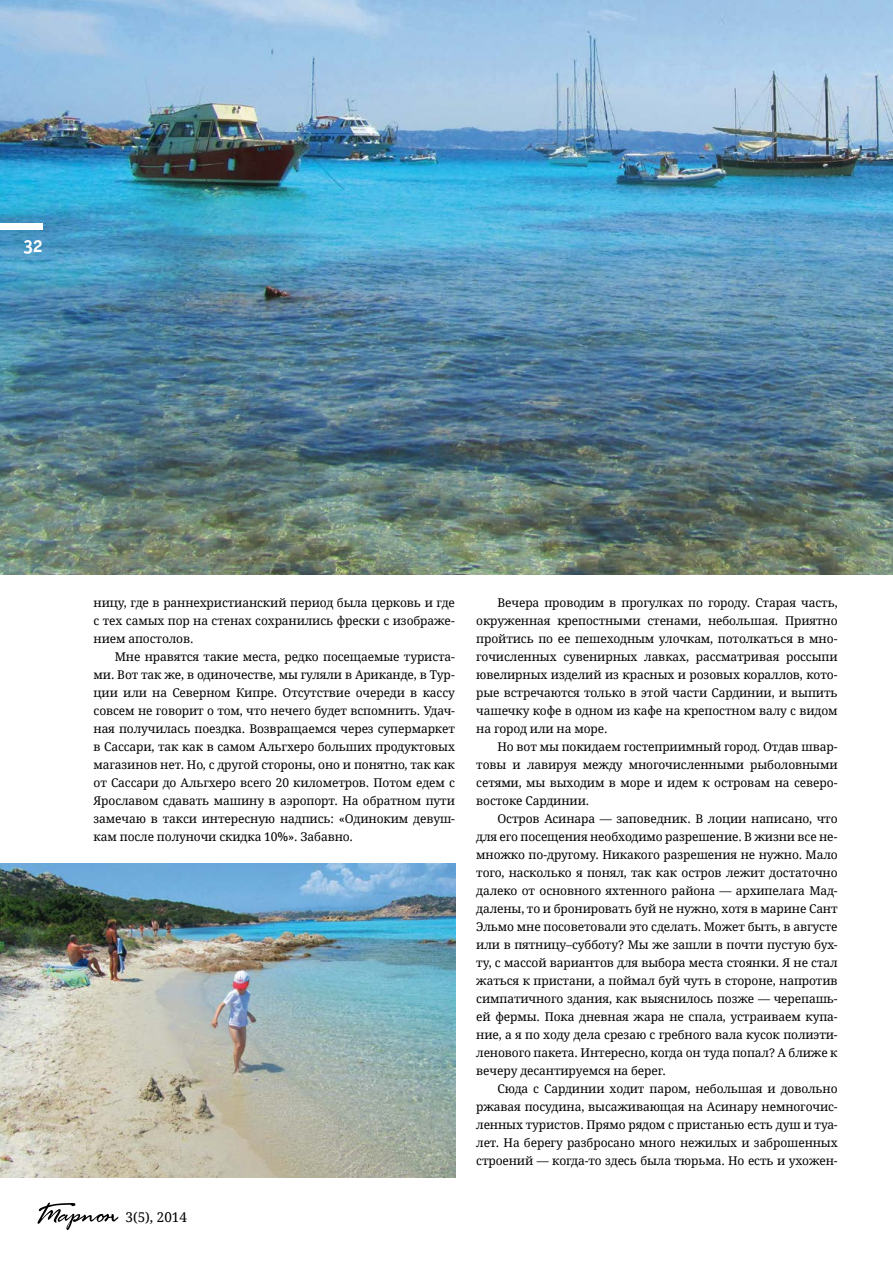
<style>
.page{position:relative;width:893px;height:1263px;background:#fff}
.page>*{position:absolute;margin:0;border:0;box-sizing:border-box;transform-origin:0 0}
.t1{font:19.5px "Officina Serif Bold SCC";color:#fff}
.t2{font:13.5px "Droid Serif";color:#000}
.t3{font:12px/18px "Droid Serif";letter-spacing:-.01em;color:#000;text-align:justify}
</style>
<div class="page">
<img style="left:0;top:0;width:893px;height:575px">
<div style="left:0;top:223px;width:43px;height:7px;background:#fff"></div>
<svg style="left:37px;top:1202px;width:81px;height:28px"></svg>
<img style="left:0;top:863px;width:455px;height:315px">
<h1 class="t1" style="left:23px;top:235px;width:21px">32</h1>
<p class="t3" style="left:94px;top:594px;width:363px">ницу, где в раннехристианский период была церковь и где с тех самых пор на стенах сохранились фрески с изображе&shy;нием апостолов.</p>
<p class="t3" style="left:94px;top:648px;width:363px;text-indent:21px">Мне нравятся такие места, редко посещаемые туриста&shy;ми. Вот так же, в одиночестве, мы гуляли в Ариканде, в Тур&shy;ции или на Северном Кипре. Отсутствие очереди в кассу совсем не говорит о том, что нечего будет вспомнить. Удач&shy;ная получилась поездка. Возвращаемся через супермаркет в Сассари, так как в самом Альгхеро больших продуктовых магазинов нет. Но, с другой стороны, оно и понятно, так как от Сассари до Альгхеро всего 20 километров. Потом едем с Ярославом сдавать машину в аэропорт. На обратном пути замечаю в такси интересную надпись: «Одиноким девуш&shy;кам после полуночи скидка 10%». Забавно.</p>
<p class="t2" style="left:125px;top:1208px;width:63px">3(5), 2014</p>
<p class="t3" style="left:476px;top:594px;width:363px;text-indent:21px">Вечера проводим в прогулках по городу. Старая часть, окруженная крепостными стенами, небольшая. Приятно пройтись по ее пешеходным улочкам, потолкаться в мно&shy;гочисленных сувенирных лавках, рассматривая россыпи ювелирных изделий из красных и розовых кораллов, кото&shy;рые встречаются только в этой части Сардинии, и выпить чашечку кофе в одном из кафе на крепостном валу с видом на город или на море.</p>
<p class="t3" style="left:476px;top:738px;width:363px;text-indent:21px">Но вот мы покидаем гостеприимный город. Отдав швар&shy;товы и лавируя между многочисленными рыболовными сетями, мы выходим в море и идем к островам на северо&shy;востоке Сардинии.</p>
<p class="t3" style="left:476px;top:810px;width:363px;text-indent:21px">Остров Асинара — заповедник. В лоции написано, что для его посещения необходимо разрешение. В жизни все не&shy;множко по-другому. Никакого разрешения не нужно. Мало того, насколько я понял, так как остров лежит достаточно далеко от основного яхтенного района — архипелага Мад&shy;далены, то и бронировать буй не нужно, хотя в марине Сант Эльмо мне посоветовали это сделать. Может быть, в августе или в пятницу–субботу? Мы же зашли в почти пустую бух&shy;ту, с массой вариантов для выбора места стоянки. Я не стал жаться к пристани, а поймал буй чуть в стороне, напротив симпатичного здания, как выяснилось позже — черепашь&shy;ей фермы. Пока дневная жара не спала, устраиваем купа&shy;ние, а я по ходу дела срезаю с гребного вала кусок полиэти&shy;ленового пакета. Интересно, когда он туда попал? А ближе к вечеру десантируемся на берег.</p>
<p class="t3" style="left:476px;top:1080px;width:363px;text-indent:21px">Сюда с Сардинии ходит паром, небольшая и довольно ржавая посудина, высаживающая на Асинару немногочис&shy;ленных туристов. Прямо рядом с пристанью есть душ и туа&shy;лет. На берегу разбросано много нежилых и заброшенных строений — когда-то здесь была тюрьма. Но есть и ухожен-</p>
</div>
